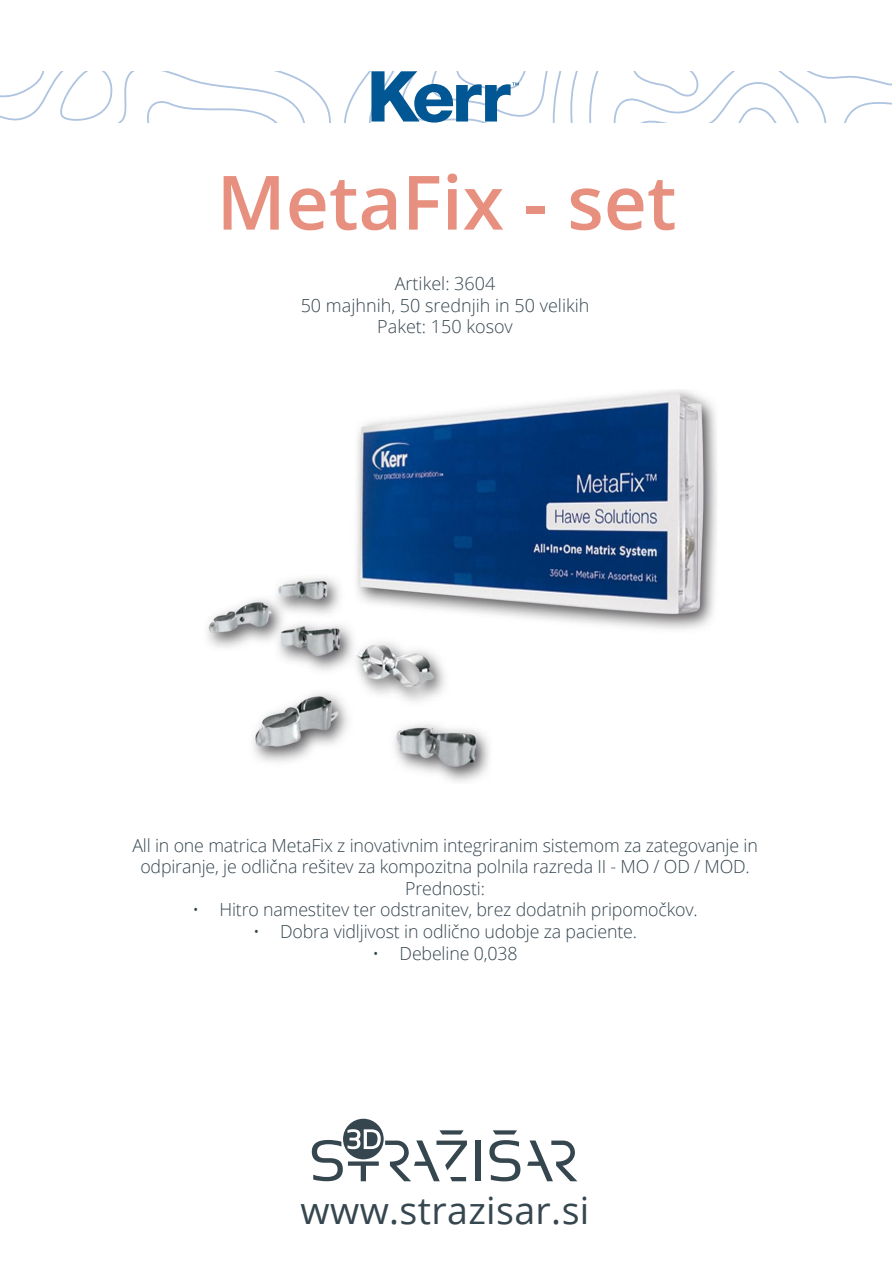
<style>
.page{position:relative;width:893px;height:1263px;background:#fff}
.page>*{position:absolute;margin:0;border:0;box-sizing:border-box;transform-origin:0 0}
.razlaga{font:600 75px "Open Sans";color:#e89080}
.t1{font:37.5px "Open Sans";letter-spacing:.01em;color:#36464f}
.razlaga-2{font:300 18px/21.6px "Open Sans";letter-spacing:-.01em;color:#36464f;text-align:center}
</style>
<div class="page">
<svg style="left:489px;top:1140px;width:31px;height:41px"></svg>
<div style="left:476px;top:1140px;width:5px;height:41px;background:#36464f"></div>
<svg style="left:493px;top:1130px;width:24px;height:4px"></svg>
<svg style="left:527px;top:1140px;width:50px;height:41px"></svg>
<svg style="left:312px;top:1119px;width:155px;height:62px"></svg>
<svg style="left:0;top:71px;width:891px;height:52px"></svg>
<img style="left:207px;top:390px;width:510px;height:392px">
<p class="razlaga" style="left:217px;top:151px;width:461px">MetaFix - set</p>
<p class="razlaga-2" style="left:395px;top:272px;width:102px">Artikel: 3604</p>
<p class="razlaga-2" style="left:301px;top:294px;width:290px">50 majhnih, 50 srednjih in 50 velikih</p>
<p class="razlaga-2" style="left:377px;top:316px;width:137px">Paket: 150 kosov</p>
<p class="razlaga-2" style="left:132px;top:834px;width:627px">All in one matrica MetaFix z inovativnim integriranim sistemom za zategovanje in odpiranje, je odlična rešitev za kompozitna polnila razreda II - MO / OD / MOD.</p>
<p class="razlaga-2" style="left:405px;top:877px;width:81px">Prednosti:</p>
<p class="razlaga-2" style="left:192px;top:898px;width:507px">• Hitro namestitev ter odstranitev, brez dodatnih pripomočkov.</p>
<p class="razlaga-2" style="left:253px;top:920px;width:385px">• Dobra vidljivost in odlično udobje za paciente.</p>
<p class="razlaga-2" style="left:373px;top:942px;width:146px">• Debeline 0,038</p>
<h2 class="t1" style="left:301px;top:1185px;width:290px">www.strazisar.si</h2>
</div>
